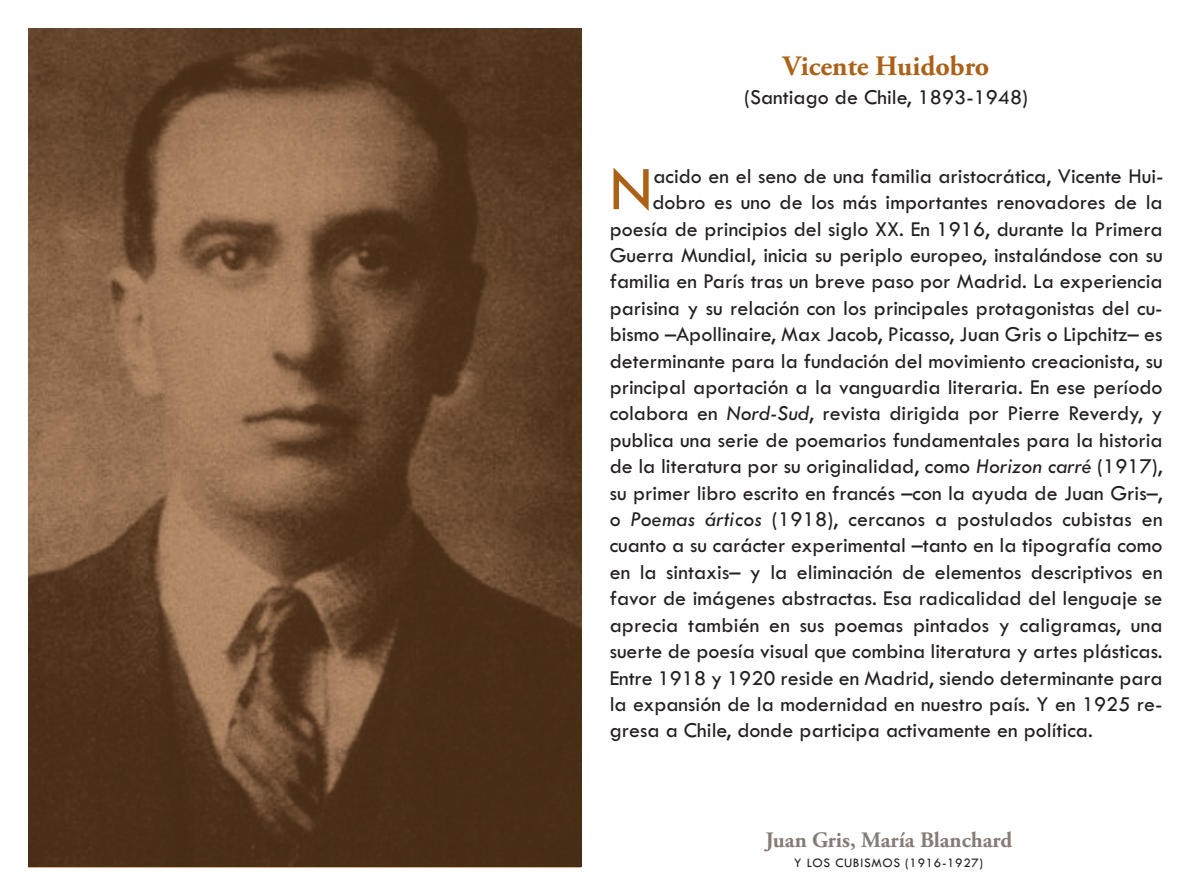
<style>
.page{position:relative;width:1191px;height:896px;background:#fff}
.page>*{position:absolute;margin:0;border:0;box-sizing:border-box;transform-origin:0 0}
.t1{font:64.4px "Tw Cen";color:#ac6116}
.t2{font:700 28px "Adobe Garamond Pro";color:#ac6116}
.t3{font:22px "Tw Cen";color:#231f20}
.t4{font:700 22px "Adobe Garamond Pro";color:#867b76}
.t5{font:13.4px "Tw Cen";letter-spacing:.05em;color:#231f20}
.s1{font-style:italic}
</style>
<div class="page">
<img style="left:28px;top:28px;width:553px;height:839px">
<hr style="left:28px;top:867px;width:553px;height:1px;background:#d9b088">
<p class="t2" style="left:783px;top:55px;width:208px">Vicente Huidobro</p>
<p class="t3" style="left:744px;top:84px;width:286px">(Santiago de Chile, 1893-1948)</p>
<h1 class="t1" style="left:609px;top:149px;width:44px">N</h1>
<p class="t3" style="left:653px;top:162px;width:512px">acido en el seno de una familia aristocrática, Vicente Hui-</p>
<p class="t3" style="left:652px;top:189px;width:512px">dobro es uno de los más importantes renovadores de la</p>
<p class="t3" style="left:609px;top:215px;width:554px">poesía de principios del siglo XX. En 1916, durante la Primera</p>
<p class="t3" style="left:609px;top:241px;width:554px">Guerra Mundial, inicia su periplo europeo, instalándose con su</p>
<p class="t3" style="left:609px;top:268px;width:554px">familia en París tras un breve paso por Madrid. La experiencia</p>
<p class="t3" style="left:609px;top:294px;width:554px">parisina y su relación con los principales protagonistas del cu-</p>
<p class="t3" style="left:609px;top:321px;width:554px">bismo –Apollinaire, Max Jacob, Picasso, Juan Gris o Lipchitz– es</p>
<p class="t3" style="left:609px;top:347px;width:554px">determinante para la fundación del movimiento creacionista, su</p>
<p class="t3" style="left:609px;top:373px;width:554px">principal aportación a la vanguardia literaria. En ese período</p>
<p class="t3" style="left:609px;top:400px;width:554px">colabora en <span class="s1">Nord-Sud</span>, revista dirigida por Pierre Reverdy, y</p>
<p class="t3" style="left:609px;top:426px;width:554px">publica una serie de poemarios fundamentales para la historia</p>
<p class="t3" style="left:609px;top:453px;width:554px">de la literatura por su originalidad, como <span class="s1">Horizon carré</span> (1917),</p>
<p class="t3" style="left:609px;top:479px;width:554px">su primer libro escrito en francés –con la ayuda de Juan Gris–,</p>
<p class="t3" style="left:609px;top:505px;width:554px">o <span class="s1">Poemas árticos</span> (1918), cercanos a postulados cubistas en</p>
<p class="t3" style="left:609px;top:532px;width:554px">cuanto a su carácter experimental –tanto en la tipografía como</p>
<p class="t3" style="left:609px;top:558px;width:554px">en la sintaxis– y la eliminación de elementos descriptivos en</p>
<p class="t3" style="left:609px;top:585px;width:554px">favor de imágenes abstractas. Esa radicalidad del lenguaje se</p>
<p class="t3" style="left:609px;top:611px;width:554px">aprecia también en sus poemas pintados y caligramas, una</p>
<p class="t3" style="left:609px;top:637px;width:554px">suerte de poesía visual que combina literatura y artes plásticas.</p>
<p class="t3" style="left:609px;top:664px;width:554px">Entre 1918 y 1920 reside en Madrid, siendo determinante para</p>
<p class="t3" style="left:609px;top:690px;width:554px">la expansión de la modernidad en nuestro país. Y en 1925 re-</p>
<p class="t3" style="left:609px;top:717px;width:484px">gresa a Chile, donde participa activamente en política.</p>
<p class="t4" style="left:765px;top:831px;width:248px">Juan Gris, María Blanchard</p>
<p class="t5" style="left:794px;top:854px;width:190px">Y LOS CUBISMOS (1916-1927)</p>
</div>
